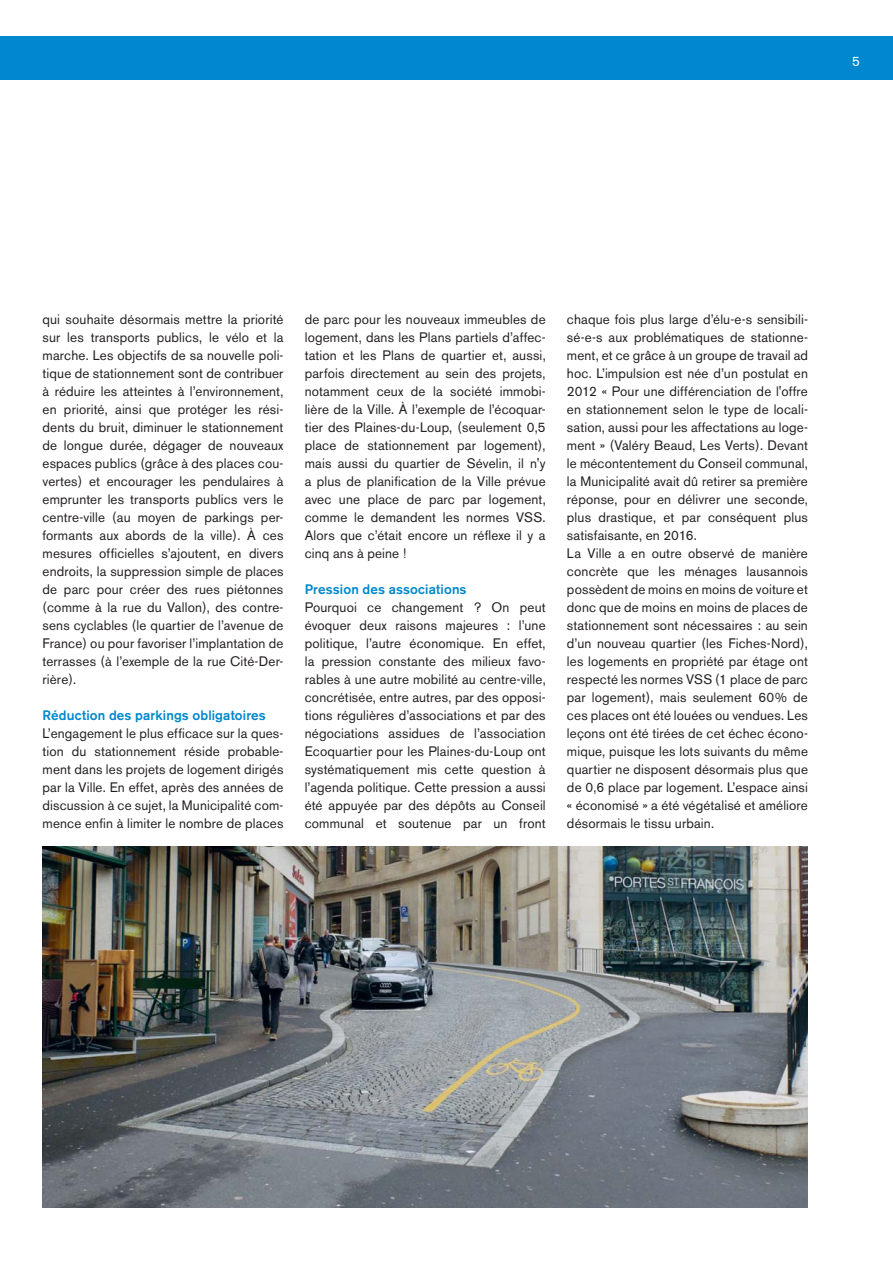
<style>
.page{position:relative;width:893px;height:1263px;background:#fff}
.page>*{position:absolute;margin:0;border:0;box-sizing:border-box;transform-origin:0 0}
.t1{font:13.65px/18px "Akzidenz Grotesk BE";letter-spacing:.01em;color:#231f20;text-align:justify}
.t2{font:500 13.65px "Akzidenz Grotesk BE";letter-spacing:.01em;color:#0087cd}
.t3{font:13.5px "Akzidenz Grotesk BE";color:#fff}
</style>
<div class="page">
<div style="left:817px;top:36px;width:76px;height:43px;background:#0087cd"></div>
<div style="left:0;top:36px;width:829px;height:43px;background:#0087cd"></div>
<img style="left:43px;top:846px;width:765px;height:362px">
<p class="t3" style="left:852px;top:56px;width:9px">5</p>
<p class="t1" style="left:43px;top:312px;width:243px">qui souhaite désormais mettre la priorité sur les transports publics, le vélo et la marche. Les objectifs de sa nouvelle poli&shy;tique de stationnement sont de contribuer à réduire les atteintes à l’environnement, en priorité, ainsi que protéger les rési&shy;dents du bruit, diminuer le stationnement de longue durée, dégager de nouveaux espaces publics (grâce à des places cou&shy;vertes) et encourager les pendulaires à emprunter les transports publics vers le centre-ville (au moyen de parkings per&shy;formants aux abords de la ville). À ces mesures officielles s’ajoutent, en divers endroits, la suppression simple de places de parc pour créer des rues piétonnes (comme à la rue du Vallon), des contre&shy;sens cyclables (le quartier de l’avenue de France) ou pour favoriser l’implantation de terrasses (à l’exemple de la rue Cité-Der&shy;rière).</p>
<p class="t2" style="left:43px;top:710px;width:225px">Réduction des parkings obligatoires</p>
<p class="t1" style="left:43px;top:726px;width:242px">L’engagement le plus efficace sur la ques&shy;tion du stationnement réside probable&shy;ment dans les projets de logement dirigés par la Ville. En effet, après des années de discussion à ce sujet, la Municipalité com&shy;mence enfin à limiter le nombre de places</p>
<p class="t1" style="left:305px;top:312px;width:242px">de parc pour les nouveaux immeubles de logement, dans les Plans partiels d’affec&shy;tation et les Plans de quartier et, aussi, parfois directement au sein des projets, notamment ceux de la société immobi&shy;lière de la Ville. À l’exemple de l’écoquar&shy;tier des Plaines-du-Loup, (seulement 0,5 place de stationnement par logement), mais aussi du quartier de Sévelin, il n'y a plus de planification de la Ville prévue avec une place de parc par logement, comme le demandent les normes VSS.<br>Alors que c’était encore un réflexe il y a cinq ans à peine !</p>
<p class="t2" style="left:305px;top:584px;width:163px">Pression des associations</p>
<p class="t1" style="left:305px;top:600px;width:242px">Pourquoi ce changement ? On peut évoquer deux raisons majeures : l’une politique, l’autre économique. En effet, la pression constante des milieux favo&shy;rables à une autre mobilité au centre-ville, concrétisée, entre autres, par des opposi&shy;tions régulières d’associations et par des négociations assidues de l’association Ecoquartier pour les Plaines-du-Loup ont systématiquement mis cette question à l’agenda politique. Cette pression a aussi été appuyée par des dépôts au Conseil communal et soutenue par un front</p>
<p class="t1" style="left:567px;top:312px;width:243px;text-align:left">chaque fois plus large d’élu-e-s sensibili&shy;sé-e-s aux problématiques de stationne&shy;ment, et ce grâce à un groupe de travail ad hoc. L’impulsion est née d’un postulat en 2012 « Pour une différenciation de l'offre en stationnement selon le type de locali&shy;sation, aussi pour les affectations au loge&shy;ment » (Valéry Beaud, Les Verts). Devant le mécontentement du Conseil communal, la Municipalité avait dû retirer sa première réponse, pour en délivrer une seconde, plus drastique, et par conséquent plus satisfaisante, en 2016.<br>La Ville a en outre observé de manière concrète que les ménages lausannois possèdent de moins en moins de voiture et donc que de moins en moins de places de stationnement sont nécessaires : au sein d’un nouveau quartier (les Fiches-Nord), les logements en propriété par étage ont respecté les normes VSS (1 place de parc par logement), mais seulement 60% de ces places ont été louées ou vendues. Les leçons ont été tirées de cet échec écono&shy;mique, puisque les lots suivants du même quartier ne disposent désormais plus que de 0,6 place par logement. L’espace ainsi « économisé » a été végétalisé et améliore désormais le tissu urbain.</p>
</div>
